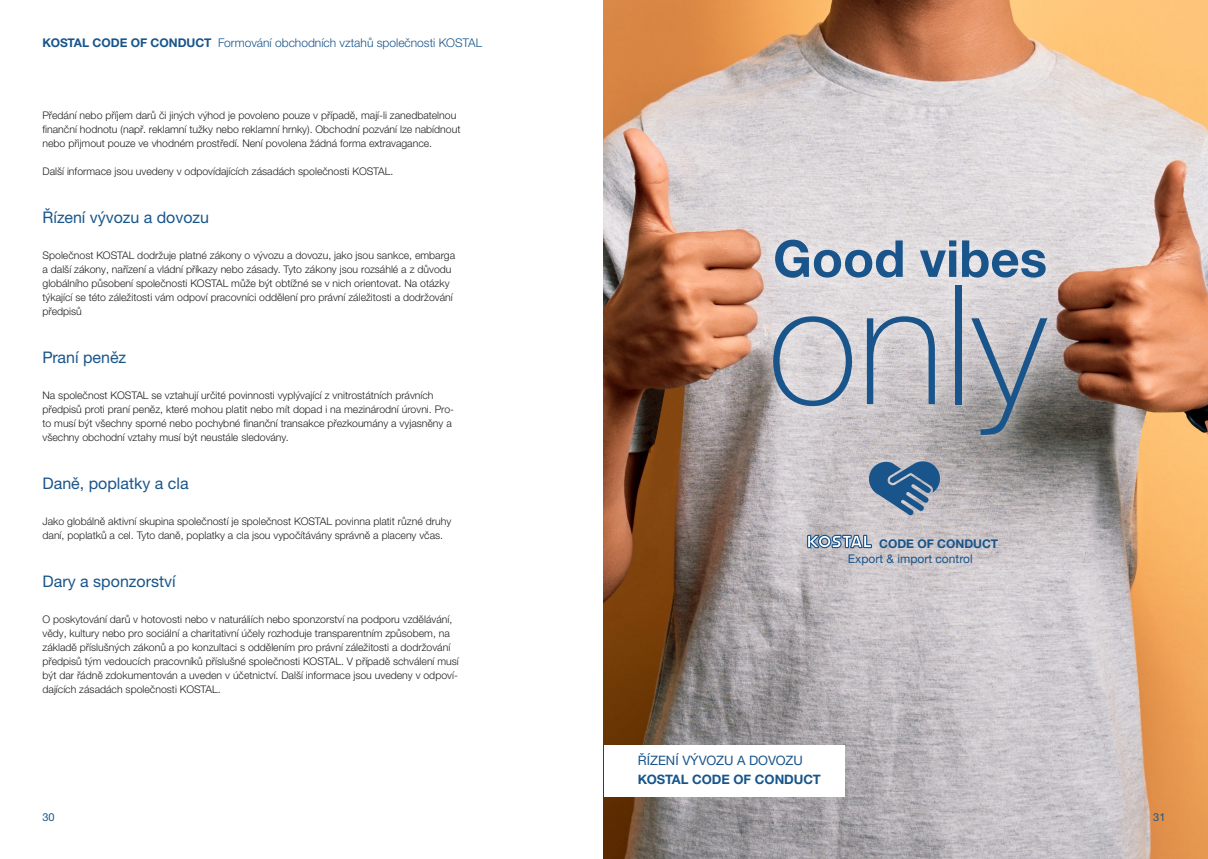
<style>
.page{position:relative;width:1208px;height:859px;background:#fff}
.page>*{position:absolute;margin:0;border:0;box-sizing:border-box;transform-origin:0 0}
.typo_shirts{font:100 167px "Helvetica Neue LTW1 G";color:#19558b}
.typo_shirts-2{font:700 51px "Helvetica Neue LTW1 G";color:#19558b}
.t1{font:16px "Helvetica Neue LTW1 G";color:#19558b}
.t2{font:13px/19px "Helvetica Neue LTW1 G";color:#19558b}
.t3{font:300 12px "Helvetica Neue LTW1 G";color:#19558b}
.t4{font:12px "Helvetica Neue LTW1 G";color:#19558b}
.t5{font:700 12px "Helvetica Neue LTW1 G";color:#19558b}
.t6{font:11px "Helvetica Neue LTW1 G";color:#19558b}
.fliesstext{font:300 10.5px/14px "Helvetica Neue LTW1 G";color:#231f20}
.s1{font-weight:700}
</style>
<div class="page">
<img style="left:604px;top:0;width:604px;height:859px">
<div style="left:755px;top:222px;width:309px;height:231px;background:#fff;opacity:.75"></div>
<svg style="left:867px;top:460px;width:74px;height:56px"></svg>
<svg style="left:807px;top:535px;width:65px;height:13px"></svg>
<div style="left:604px;top:745px;width:241px;height:51px;background:#fff"></div>
<p class="t3" style="left:43px;top:35px;width:441px"><span class="s1">KOSTAL CODE OF CONDUCT</span> Formování obchodních vztahů společnosti KOSTAL</p>
<p class="fliesstext" style="left:43px;top:108px;width:419px">Předání nebo příjem darů či jiných výhod je povoleno pouze v případě, mají-li zanedbatelnou finanční hodnotu (např. reklamní tužky nebo reklamní hrnky). Obchodní pozvání lze nabídnout nebo přijmout pouze ve vhodném prostředí. Není povolena žádná forma extravagance.</p>
<p class="fliesstext" style="left:43px;top:164px;width:352px">Další informace jsou uvedeny v odpovídajících zásadách společnosti KOSTAL.</p>
<h3 class="t1" style="left:43px;top:207px;width:168px">Řízení vývozu a dovozu</h3>
<p class="fliesstext" style="left:43px;top:248px;width:414px">Společnost KOSTAL dodržuje platné zákony o vývozu a dovozu, jako jsou sankce, embarga a další zákony, nařízení a vládní příkazy nebo zásady. Tyto zákony jsou rozsáhlé a z důvodu globálního působení společnosti KOSTAL může být obtížné se v nich orientovat. Na otázky týkající se této záležitosti vám odpoví pracovníci oddělení pro právní záležitosti a dodržování předpisů</p>
<h3 class="t1" style="left:43px;top:347px;width:85px">Praní peněz</h3>
<p class="fliesstext" style="left:43px;top:388px;width:413px">Na společnost KOSTAL se vztahují určité povinnosti vyplývající z vnitrostátních právních předpisů proti praní peněz, které mohou platit nebo mít dopad i na mezinárodní úrovni. Pro&shy;to musí být všechny sporné nebo pochybné finanční transakce přezkoumány a vyjasněny a všechny obchodní vztahy musí být neustále sledovány.</p>
<h3 class="t1" style="left:43px;top:473px;width:148px">Daně, poplatky a cla</h3>
<p class="fliesstext" style="left:43px;top:514px;width:410px">Jako globálně aktivní skupina společností je společnost KOSTAL povinna platit různé druhy daní, poplatků a cel. Tyto daně, poplatky a cla jsou vypočítávány správně a placeny včas.</p>
<h3 class="t1" style="left:43px;top:571px;width:135px">Dary a sponzorství</h3>
<p class="fliesstext" style="left:43px;top:612px;width:418px">O poskytování darů v hotovosti nebo v naturáliích nebo sponzorství na podporu vzdělávání, vědy, kultury nebo pro sociální a charitativní účely rozhoduje transparentním způsobem, na základě příslušných zákonů a po konzultaci s oddělením pro právní záležitosti a dodržování předpisů tým vedoucích pracovníků příslušné společnosti KOSTAL. V případě schválení musí být dar řádně zdokumentován a uveden v účetnictví. Další informace jsou uvedeny v odpoví&shy;dajících zásadách společnosti KOSTAL.</p>
<p class="typo_shirts-2" style="left:773px;top:227px;width:275px">Good vibes</p>
<p class="typo_shirts" style="left:768px;top:246px;width:280px">only</p>
<p class="t5" style="left:879px;top:536px;width:120px">CODE OF CONDUCT</p>
<p class="t4" style="left:848px;top:551px;width:126px">Export &amp; import control</p>
<p class="t2" style="left:638px;top:751px;width:184px">ŘÍZENÍ VÝVOZU A DOVOZU<br><span class="s1">KOSTAL CODE OF CONDUCT</span></p>
<p class="t6" style="left:43px;top:810px;width:14px">30</p>
<p class="t6" style="left:1153px;top:810px;width:14px">31</p>
</div>
